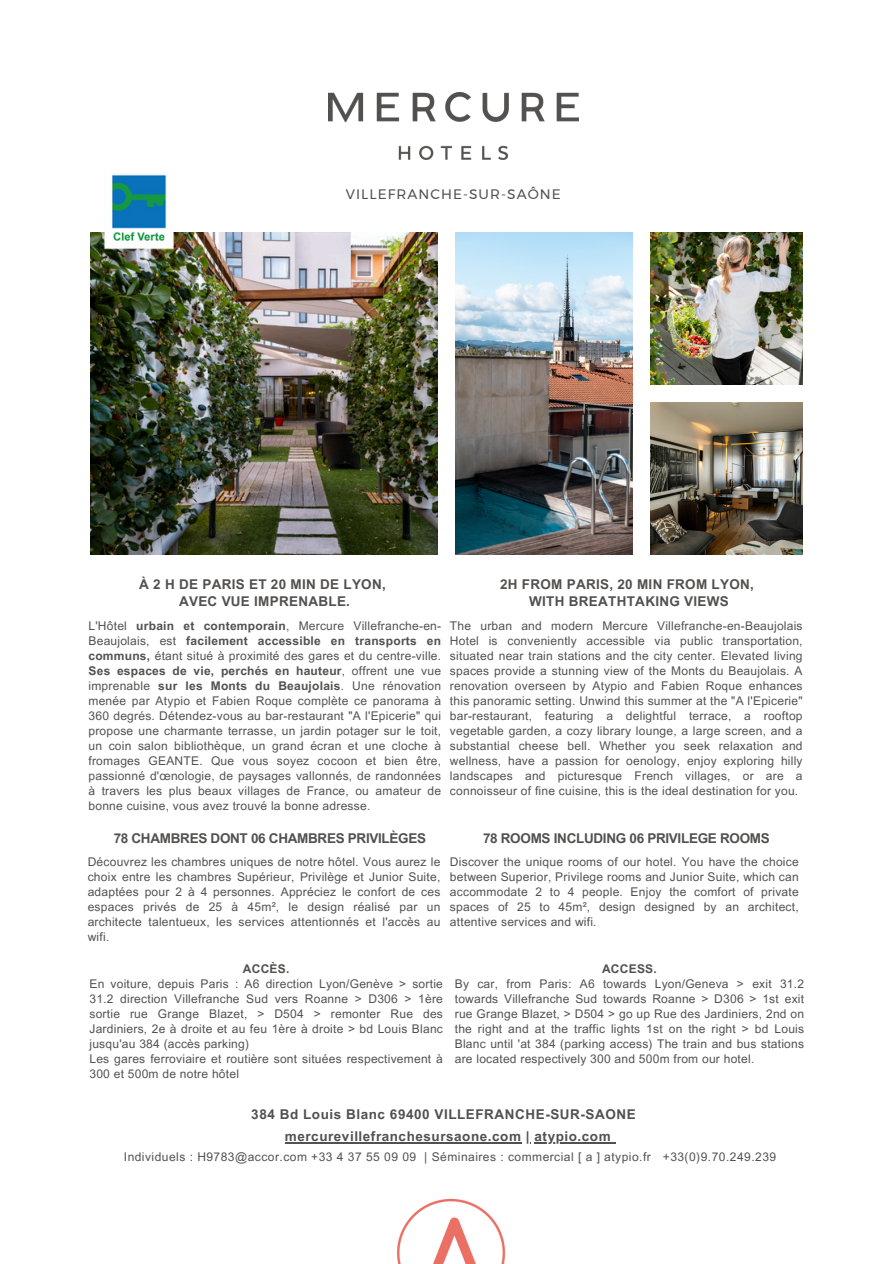
<style>
.page{position:relative;width:894px;height:1264px;background:#fff}
.page>*{position:absolute;margin:0;border:0;box-sizing:border-box;transform-origin:0 0}
.t1{font:13.65px "Montserrat";letter-spacing:.075em;color:#53514f}
.t2{font:700 13.5px/16.8px "Arial MT Pro";letter-spacing:.02em;color:#53514f;text-align:center}
.t3{font:700 13.5px "Arial MT Pro";letter-spacing:.04em;color:#53514f}
.t4{font:700 13.5px "Arial MT Pro";letter-spacing:-.025em;color:#53514f}
.t5{font:12px/15px "Arial MT Pro";letter-spacing:.02em;color:#53514f;text-align:justify}
.t6{font:12px "Arial MT Pro";letter-spacing:.04em;color:#53514f}
.t7{font:700 12px "Arial MT Pro";letter-spacing:.02em;color:#53514f}
.s1{font-weight:700}
</style>
<div class="page">
<img style="left:328px;top:93px;width:250px;height:66px">
<img style="left:91px;top:233px;width:346px;height:321px">
<img style="left:650px;top:233px;width:152px;height:151px">
<img style="left:455px;top:233px;width:177px;height:321px">
<img style="left:650px;top:402px;width:152px;height:152px">
<img style="left:397px;top:1198px;width:109px;height:65px">
<hr style="left:285px;top:1142px;width:236px;height:1px;background:#53514f">
<hr style="left:542px;top:1142px;width:69px;height:1px;background:#53514f">
<img style="left:93px;top:174px;width:87px;height:81px">
<p class="t1" style="left:346px;top:186px;width:216px">VILLEFRANCHE-SUR-SAÔNE</p>
<p class="t2" style="left:139px;top:578px;width:248px">À 2 H DE PARIS ET 20 MIN DE LYON,<br>AVEC VUE IMPRENABLE.</p>
<p class="t5" style="left:88px;top:619px;width:354px">L'Hôtel <span class="s1">urbain et contemporain</span>, Mercure Villefranche-en-Beaujolais, est <span class="s1">facilement accessible en transports en communs,</span> étant situé à proximité des gares et du centre-ville.<br><span class="s1">Ses espaces de vie, perchés en hauteur</span>, offrent une vue imprenable <span class="s1">sur les Monts du Beaujolais</span>. Une rénovation menée par Atypio et Fabien Roque complète ce panorama à 360 degrés. Détendez-vous au bar-restaurant "A l'Epicerie" qui propose une charmante terrasse, un jardin potager sur le toit, un coin salon bibliothèque, un grand écran et une cloche à fromages GEANTE. Que vous soyez cocoon et bien être, passionné d'œnologie, de paysages vallonnés, de randonnées à travers les plus beaux villages de France, ou amateur de bonne cuisine, vous avez trouvé la bonne adresse.</p>
<h2 class="t4" style="left:114px;top:833px;width:314px">78 CHAMBRES DONT 06 CHAMBRES PRIVILÈGES</h2>
<p class="t5" style="left:88px;top:856px;width:354px">Découvrez les chambres uniques de notre hôtel. Vous aurez le choix entre les chambres Supérieur, Privilège et Junior Suite, adaptées pour 2 à 4 personnes. Appréciez le confort de ces espaces privés de 25 à 45m², le design réalisé par un architecte talentueux, les services attentionnés et l'accès au wifi.</p>
<p class="t2" style="left:500px;top:578px;width:255px">2H FROM PARIS, 20 MIN FROM LYON,<br>WITH BREATHTAKING VIEWS</p>
<p class="t5" style="left:450px;top:619px;width:354px">The urban and modern Mercure Villefranche-en-Beaujolais Hotel is conveniently accessible via public transportation, situated near train stations and the city center. Elevated living spaces provide a stunning view of the Monts du Beaujolais. A renovation overseen by Atypio and Fabien Roque enhances this panoramic setting. Unwind this summer at the "A l'Epicerie" bar-restaurant, featuring a delightful terrace, a rooftop vegetable garden, a cozy library lounge, a large screen, and a substantial cheese bell. Whether you seek relaxation and wellness, have a passion for oenology, enjoy exploring hilly landscapes and picturesque French villages, or are a connoisseur of fine cuisine, this is the ideal destination for you.</p>
<p class="t4" style="left:483px;top:833px;width:288px">78 ROOMS INCLUDING 06 PRIVILEGE ROOMS</p>
<p class="t5" style="left:450px;top:856px;width:350px">Discover the unique rooms of our hotel. You have the choice between Superior, Privilege rooms and Junior Suite, which can accommodate 2 to 4 people. Enjoy the comfort of private spaces of 25 to 45m², design designed by an architect, attentive services and wifi.</p>
<h1 class="t7" style="left:243px;top:964px;width:48px">ACCÈS.</h1>
<p class="t5" style="left:89px;top:977px;width:355px">En voiture, depuis Paris : A6 direction Lyon/Genève &gt; sortie 31.2 direction Villefranche Sud vers Roanne &gt; D306 &gt; 1ère sortie rue Grange Blazet, &gt; D504 &gt; remonter Rue des Jardiniers, 2e à droite et au feu 1ère à droite &gt; bd Louis Blanc jusqu'au 384 (accès parking)</p>
<h1 class="t5" style="left:89px;top:1052px;width:355px">Les gares ferroviaire et routière sont situées respectivement à<br>300 et 500m de notre hôtel</h1>
<p class="t7" style="left:602px;top:964px;width:56px">ACCESS.</p>
<h1 class="t5" style="left:454px;top:977px;width:351px">By car, from Paris: A6 towards Lyon/Geneva &gt; exit 31.2 towards Villefranche Sud towards Roanne &gt; D306 &gt; 1st exit rue Grange Blazet, &gt; D504 &gt; go up Rue des Jardiniers, 2nd on the right and at the traffic lights 1st on the right &gt; bd Louis Blanc until 'at 384 (parking access) The train and bus stations are located respectively 300 and 500m from our hotel.</h1>
<p class="t3" style="left:251px;top:1109px;width:386px">384 Bd Louis Blanc 69400 VILLEFRANCHE-SUR-SAONE</p>
<h1 class="t3" style="left:285px;top:1131px;width:327px">mercurevillefranchesursaone.com | atypio.com</h1>
<p class="t6" style="left:124px;top:1152px;width:528px">Individuels : H9783@accor.com +33 4 37 55 09 09 | Séminaires : commercial [ a ] atypio.fr</p>
<p class="t6" style="left:662px;top:1152px;width:115px">+33(0)9.70.249.239</p>
</div>
